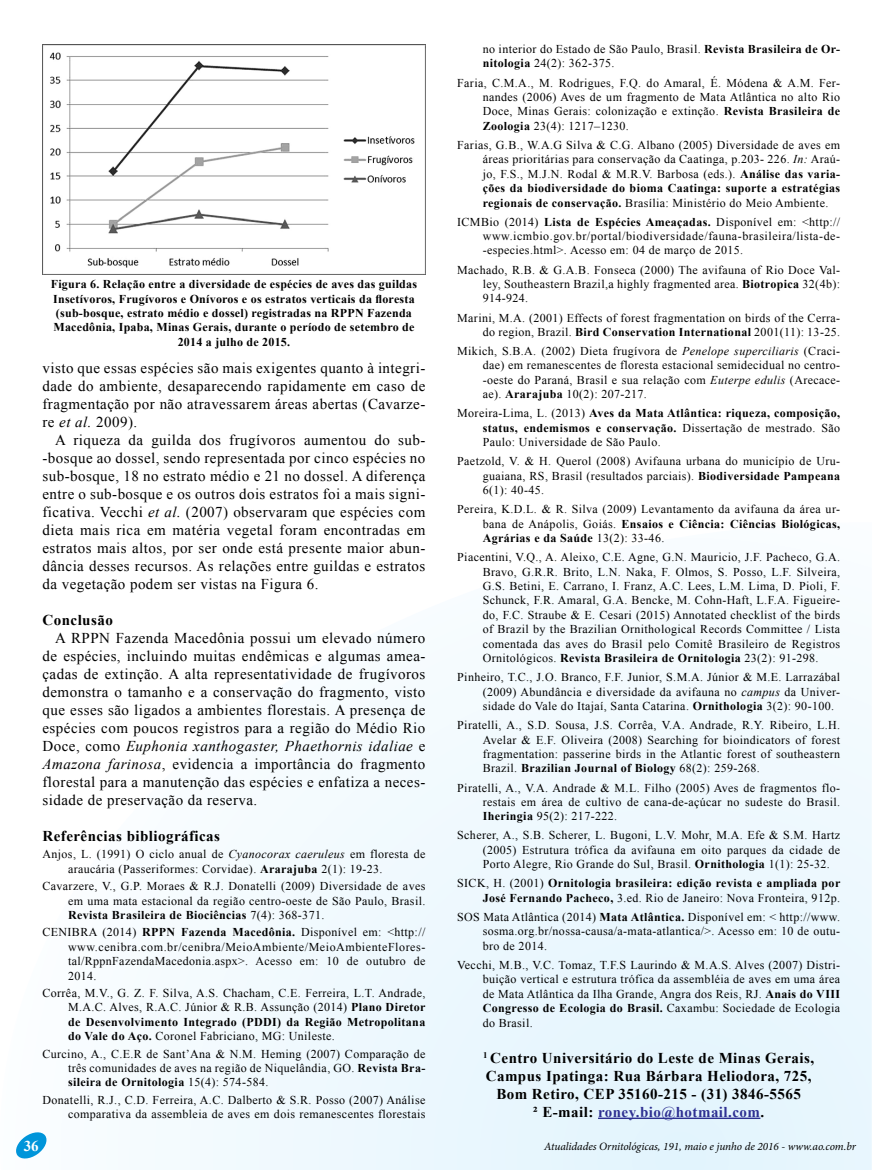
<style>
.page{position:relative;width:872px;height:1170px;background:#fff}
.page>*{position:absolute;margin:0;border:0;box-sizing:border-box;transform-origin:0 0}
.t1{font:15px/18px "Times New Roman";letter-spacing:.03em;color:#000;text-align:justify}
.t2{font:700 15px/18px "Times New Roman";letter-spacing:.03em;color:#000;text-align:center}
.t3{font:700 15px "Times New Roman";color:#fff}
.t4{font:12px/14.4px "Times New Roman";letter-spacing:.03em;color:#000;text-align:justify}
.t5{font:700 12px/14.4px "Times New Roman";letter-spacing:.02em;color:#000;text-align:right}
.t6{font:italic 11.25px "Minion Pro";letter-spacing:-.005em;color:#000}
.s1{font-style:italic}
.s2{font-weight:700}
.s3{font-weight:400}
.s4{color:#2e3092}
</style>
<div class="page">
<svg style="left:155px;top:632px;width:716px;height:537px"></svg>
<svg style="left:871px;top:731px;width:1px;height:438px"></svg>
<svg style="left:16px;top:1132px;width:31px;height:27px"></svg>
<hr style="left:598px;top:1117px;width:162px;height:1px;background:#2e3092">
<img style="left:43px;top:45px;width:382px;height:230px">
<p class="t5" style="left:51px;top:276px;width:368px;text-align:center">Figura 6. Relação entre a diversidade de espécies de aves das guildas Insetívoros, Frugívoros e Onívoros e os estratos verticais da floresta (sub-bosque, estrato médio e dossel) registradas na RPPN Fazenda Macedônia, Ipaba, Minas Gerais, durante o período de setembro de 2014 a julho de 2015.</p>
<p class="t1" style="left:43px;top:358px;width:384px">visto que essas espécies são mais exigentes quanto à integri&shy;dade do ambiente, desaparecendo rapidamente em caso de fragmentação por não atravessarem áreas abertas (Cavarze&shy;re <span class="s1">et al.</span> 2009).</p>
<p class="t1" style="left:43px;top:430px;width:384px;text-indent:13px">A riqueza da guilda dos frugívoros aumentou do sub--bosque ao dossel, sendo representada por cinco espécies no sub-bosque, 18 no estrato médio e 21 no dossel. A diferença entre o sub-bosque e os outros dois estratos foi a mais signi&shy;ficativa. Vecchi <span class="s1">et al.</span> (2007) observaram que espécies com dieta mais rica em matéria vegetal foram encontradas em estratos mais altos, por ser onde está presente maior abun&shy;dância desses recursos. As relações entre guildas e estratos da vegetação podem ser vistas na Figura 6.</p>
<p class="t2" style="left:43px;top:610px;width:72px">Conclusão</p>
<p class="t1" style="left:43px;top:628px;width:384px;text-indent:13px">A RPPN Fazenda Macedônia possui um elevado número de espécies, incluindo muitas endêmicas e algumas amea&shy;çadas de extinção. A alta representatividade de frugívoros demonstra o tamanho e a conservação do fragmento, visto que esses são ligados a ambientes florestais. A presença de espécies com poucos registros para a região do Médio Rio Doce, como <span class="s1">Euphonia xanthogaster, Phaethornis idaliae</span> e <span class="s1">Amazona farinosa</span>, evidencia a importância do fragmento florestal para a manutenção das espécies e enfatiza a neces&shy;sidade de preservação da reserva.</p>
<p class="t2" style="left:43px;top:826px;width:179px">Referências bibliográficas</p>
<p class="t4" style="left:68px;top:847px;width:359px;text-indent:-26px">Anjos, L. (1991) O ciclo anual de <span class="s1">Cyanocorax caeruleus</span> em floresta de araucária (Passeriformes: Corvidae). <span class="s2">Ararajuba</span> 2(1): 19-23.</p>
<p class="t4" style="left:68px;top:878px;width:359px;text-indent:-26px">Cavarzere, V., G.P. Moraes &amp; R.J. Donatelli (2009) Diversidade de aves em uma mata estacional da região centro-oeste de São Paulo, Brasil.<br><span class="s2">Revista Brasileira de Biociências</span> 7(4): 368-371.</p>
<p class="t4" style="left:68px;top:924px;width:359px;text-indent:-26px">CENIBRA (2014) <span class="s2">RPPN Fazenda Macedônia.</span> Disponível em: &lt;http:// www.cenibra.com.br/cenibra/MeioAmbiente/MeioAmbienteFlores&shy;tal/RppnFazendaMacedonia.aspx&gt;. Acesso em: 10 de outubro de 2014.</p>
<p class="t4" style="left:68px;top:985px;width:359px;text-indent:-26px">Corrêa, M.V., G. Z. F. Silva, A.S. Chacham, C.E. Ferreira, L.T. Andrade, M.A.C. Alves, R.A.C. Júnior &amp; R.B. Assunção (2014) <span class="s2">Plano Diretor de Desenvolvimento Integrado (PDDI) da Região Metropolitana do Vale do Aço.</span> Coronel Fabriciano, MG: Unileste.</p>
<p class="t4" style="left:68px;top:1046px;width:359px;text-indent:-26px">Curcino, A., C.E.R de Sant’Ana &amp; N.M. Heming (2007) Comparação de três comunidades de aves na região de Niquelândia, GO. <span class="s2">Revista Bra&shy;sileira de Ornitologia</span> 15(4): 574-584.</p>
<p class="t4" style="left:43px;top:1092px;width:384px;text-align:right">Donatelli, R.J., C.D. Ferreira, A.C. Dalberto &amp; S.R. Posso (2007) Análise comparativa da assembleia de aves em dois remanescentes florestais</p>
<p class="t4" style="left:483px;top:42px;width:359px">no interior do Estado de São Paulo, Brasil. <span class="s2">Revista Brasileira de Or&shy;nitologia</span> 24(2): 362-375.</p>
<p class="t4" style="left:483px;top:75px;width:359px;text-indent:-26px">Faria, C.M.A., M. Rodrigues, F.Q. do Amaral, É. Módena &amp; A.M. Fer&shy;nandes (2006) Aves de um fragmento de Mata Atlântica no alto Rio Doce, Minas Gerais: colonização e extinção. <span class="s2">Revista Brasileira de Zoologia</span> 23(4): 1217–1230.</p>
<p class="t4" style="left:483px;top:137px;width:359px;text-indent:-26px">Farias, G.B., W.A.G Silva &amp; C.G. Albano (2005) Diversidade de aves em áreas prioritárias para conservação da Caatinga, p.203- 226. <span class="s1">In:</span> Araú&shy;jo, F.S., M.J.N. Rodal &amp; M.R.V. Barbosa (eds.). <span class="s2">Análise das varia&shy;ções da biodiversidade do bioma Caatinga: suporte a estratégias regionais de conservação.</span> Brasília: Ministério do Meio Ambiente.</p>
<p class="t4" style="left:483px;top:214px;width:359px;text-indent:-26px">ICMBio (2014) <span class="s2">Lista de Espécies Ameaçadas.</span> Disponível em: &lt;http:// www.icmbio.gov.br/portal/biodiversidade/fauna-brasileira/lista-de--especies.html&gt;. Acesso em: 04 de março de 2015.</p>
<p class="t4" style="left:483px;top:262px;width:359px;text-indent:-26px">Machado, R.B. &amp; G.A.B. Fonseca (2000) The avifauna of Rio Doce Val&shy;ley, Southeastern Brazil,a highly fragmented area. <span class="s2">Biotropica</span> 32(4b):<br>914-924.</p>
<p class="t4" style="left:457px;top:310px;width:384px;text-align:right">Marini, M.A. (2001) Effects of forest fragmentation on birds of the Cerra&shy;do region, Brazil. <span class="s2">Bird Conservation International</span> 2001(11): 13-25.</p>
<p class="t4" style="left:483px;top:343px;width:359px;text-indent:-26px">Mikich, S.B.A. (2002) Dieta frugívora de <span class="s1">Penelope superciliaris</span> (Craci&shy;dae) em remanescentes de floresta estacional semidecidual no centro--oeste do Paraná, Brasil e sua relação com <span class="s1">Euterpe edulis</span> (Arecace&shy;ae). <span class="s2">Ararajuba</span> 10(2): 207-217.</p>
<p class="t4" style="left:483px;top:406px;width:359px;text-indent:-26px">Moreira-Lima, L. (2013) <span class="s2">Aves da Mata Atlântica: riqueza, composição, status, endemismos e conservação.</span> Dissertação de mestrado. São Paulo: Universidade de São Paulo.</p>
<p class="t4" style="left:483px;top:454px;width:359px;text-indent:-26px">Paetzold, V. &amp; H. Querol (2008) Avifauna urbana do município de Uru&shy;guaiana, RS, Brasil (resultados parciais). <span class="s2">Biodiversidade Pampeana </span>6(1): 40-45.</p>
<p class="t4" style="left:483px;top:502px;width:359px;text-indent:-26px">Pereira, K.D.L. &amp; R. Silva (2009) Levantamento da avifauna da área ur&shy;bana de Anápolis, Goiás. <span class="s2">Ensaios e Ciência: Ciências Biológicas, Agrárias e da Saúde</span> 13(2): 33-46.</p>
<p class="t4" style="left:483px;top:550px;width:359px;text-indent:-26px">Piacentini, V.Q., A. Aleixo, C.E. Agne, G.N. Mauricio, J.F. Pacheco, G.A.<br>Bravo, G.R.R. Brito, L.N. Naka, F. Olmos, S. Posso, L.F. Silveira, G.S. Betini, E. Carrano, I. Franz, A.C. Lees, L.M. Lima, D. Pioli, F.<br>Schunck, F.R. Amaral, G.A. Bencke, M. Cohn-Haft, L.F.A. Figueire&shy;do, F.C. Straube &amp; E. Cesari (2015) Annotated checklist of the birds of Brazil by the Brazilian Ornithological Records Committee / Lista comentada das aves do Brasil pelo Comitê Brasileiro de Registros Ornitológicos. <span class="s2">Revista Brasileira de Ornitologia</span> 23(2): 91-298.</p>
<p class="t4" style="left:483px;top:669px;width:359px;text-indent:-26px">Pinheiro, T.C., J.O. Branco, F.F. Junior, S.M.A. Júnior &amp; M.E. Larrazábal (2009) Abundância e diversidade da avifauna no <span class="s1">campus</span> da Univer&shy;sidade do Vale do Itajaí, Santa Catarina. <span class="s2">Ornithologia</span> 3(2): 90-100.</p>
<p class="t4" style="left:483px;top:717px;width:359px;text-indent:-26px">Piratelli, A., S.D. Sousa, J.S. Corrêa, V.A. Andrade, R.Y. Ribeiro, L.H.<br>Avelar &amp; E.F. Oliveira (2008) Searching for bioindicators of forest fragmentation: passerine birds in the Atlantic forest of southeastern Brazil. <span class="s2">Brazilian Journal of Biology</span> 68(2): 259-268.</p>
<p class="t4" style="left:483px;top:780px;width:359px;text-indent:-26px">Piratelli, A., V.A. Andrade &amp; M.L. Filho (2005) Aves de fragmentos flo&shy;restais em área de cultivo de cana-de-açúcar no sudeste do Brasil.<br><span class="s2">Iheringia</span> 95(2): 217-222.</p>
<p class="t4" style="left:483px;top:828px;width:359px;text-indent:-26px">Scherer, A., S.B. Scherer, L. Bugoni, L.V. Mohr, M.A. Efe &amp; S.M. Hartz (2005) Estrutura trófica da avifauna em oito parques da cidade de Porto Alegre, Rio Grande do Sul, Brasil. <span class="s2">Ornithologia</span> 1(1): 25-32.</p>
<p class="t5" style="left:457px;top:875px;width:384px"><span class="s3">SICK, H. (2001)</span> Ornitologia brasileira: edição revista e ampliada por<br>José Fernando Pacheco, <span class="s3">3.ed. Rio de Janeiro: Nova Fronteira, 912p.</span></p>
<p class="t4" style="left:483px;top:909px;width:359px;text-indent:-26px">SOS Mata Atlântica (2014) <span class="s2">Mata Atlântica.</span> Disponível em: &lt; http://www. sosma.org.br/nossa-causa/a-mata-atlantica/&gt;. Acesso em: 10 de outu&shy;bro de 2014.</p>
<p class="t4" style="left:483px;top:957px;width:359px;text-indent:-26px">Vecchi, M.B., V.C. Tomaz, T.F.S Laurindo &amp; M.A.S. Alves (2007) Distri&shy;buição vertical e estrutura trófica da assembléia de aves em uma área de Mata Atlântica da Ilha Grande, Angra dos Reis, RJ. <span class="s2">Anais do VIII Congresso de Ecologia do Brasil.</span> Caxambu: Sociedade de Ecologia do Brasil.</p>
<p class="t2" style="left:483px;top:1048px;width:332px"><sup>1</sup> Centro Universitário do Leste de Minas Gerais, Campus Ipatinga: Rua Bárbara Heliodora, 725, Bom Retiro, CEP 35160-215 - (31) 3846-5565<br>² E-mail: <span class="s4">roney.bio@hotmail.com</span>.</p>
<p class="t3" style="left:24px;top:1134px;width:17px">36</p>
<p class="t6" style="left:544px;top:1138px;width:313px">Atualidades Ornitológicas, 191, maio e junho de 2016 - www.ao.com.br</p>
</div>
